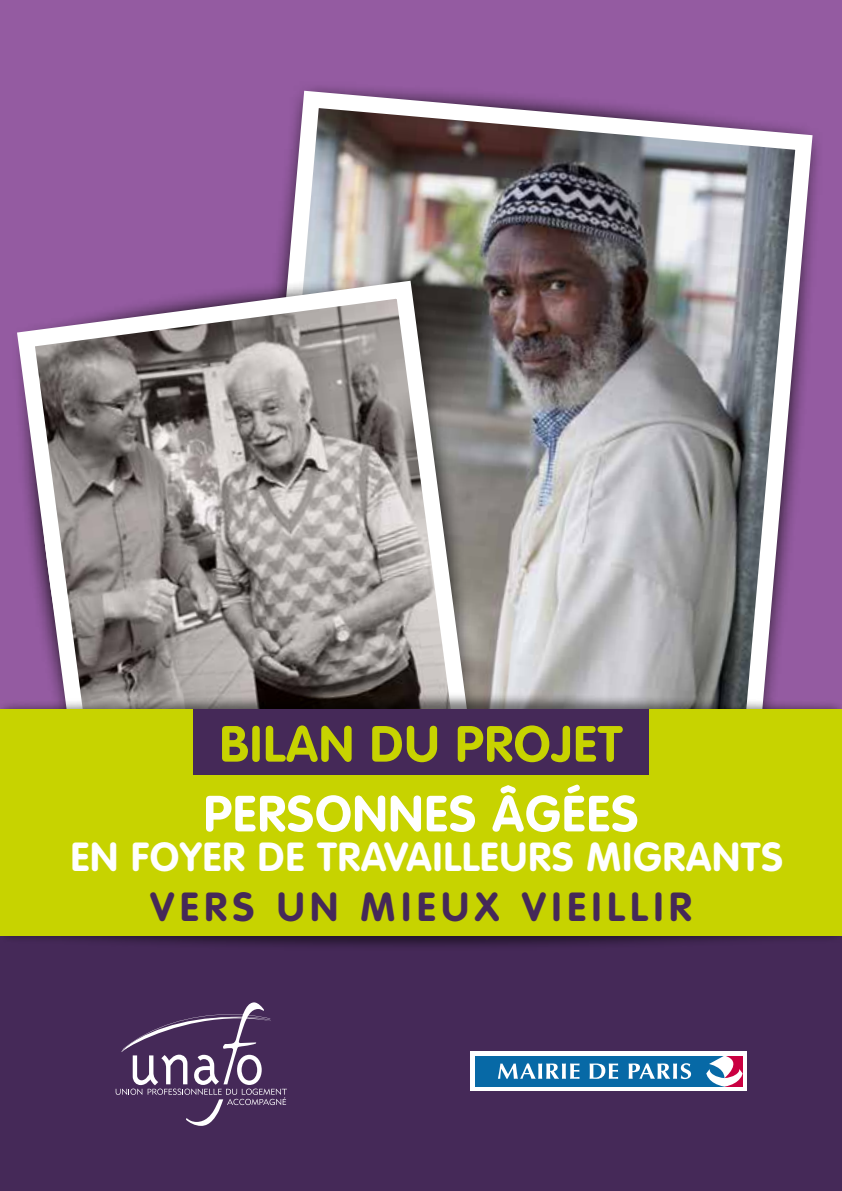
<style>
.page{position:relative;width:842px;height:1191px;background:#945ba1}
.page>*{position:absolute;margin:0;border:0;box-sizing:border-box;transform-origin:0 0}
.t1{font:700 50px "VAG Rounded";letter-spacing:.03em;color:#fff}
.t2{font:700 50px "VAG Rounded";letter-spacing:.03em;color:#c7d300}
.t3{font:700 40px "VAG Rounded";letter-spacing:.03em;color:#fff}
.t4{font:700 40px "VAG Rounded";letter-spacing:.15em;color:#452958}
</style>
<div class="page">
<div style="left:0;top:916px;width:842px;height:275px;background:#452958"></div>
<img style="left:278px;top:87px;width:540px;height:604px">
<svg style="left:17px;top:272px;width:465px;height:419px;background:#9a9195"></svg>
<div style="left:0;top:691px;width:842px;height:260px;background:#000;opacity:.5"></div>
<div style="left:0;top:709px;width:842px;height:226px;background:#c7d300"></div>
<div style="left:471px;top:1051px;width:276px;height:39px;background:#fff"></div>
<div style="left:475px;top:1055px;width:263px;height:31px;background:#0769a6"></div>
<svg style="left:498px;top:1063px;width:81px;height:15px"></svg>
<svg style="left:590px;top:1063px;width:28px;height:15px"></svg>
<svg style="left:629px;top:1063px;width:62px;height:16px"></svg>
<svg style="left:706px;top:1055px;width:37px;height:31px"></svg>
<svg style="left:116px;top:1002px;width:171px;height:124px"></svg>
<div style="left:193px;top:709px;width:456px;height:65px;background:#452958"></div>
<p class="t2" style="left:220px;top:714px;width:404px">BILAN DU PROJET</p>
<p class="t1" style="left:204px;top:784px;width:436px">PERSONNES ÂGÉES</p>
<p class="t3" style="left:71px;top:834px;width:714px">EN FOYER DE TRAVAILLEURS MIGRANTS</p>
<p class="t4" style="left:150px;top:884px;width:542px">VERS UN MIEUX VIEILLIR</p>
</div>
